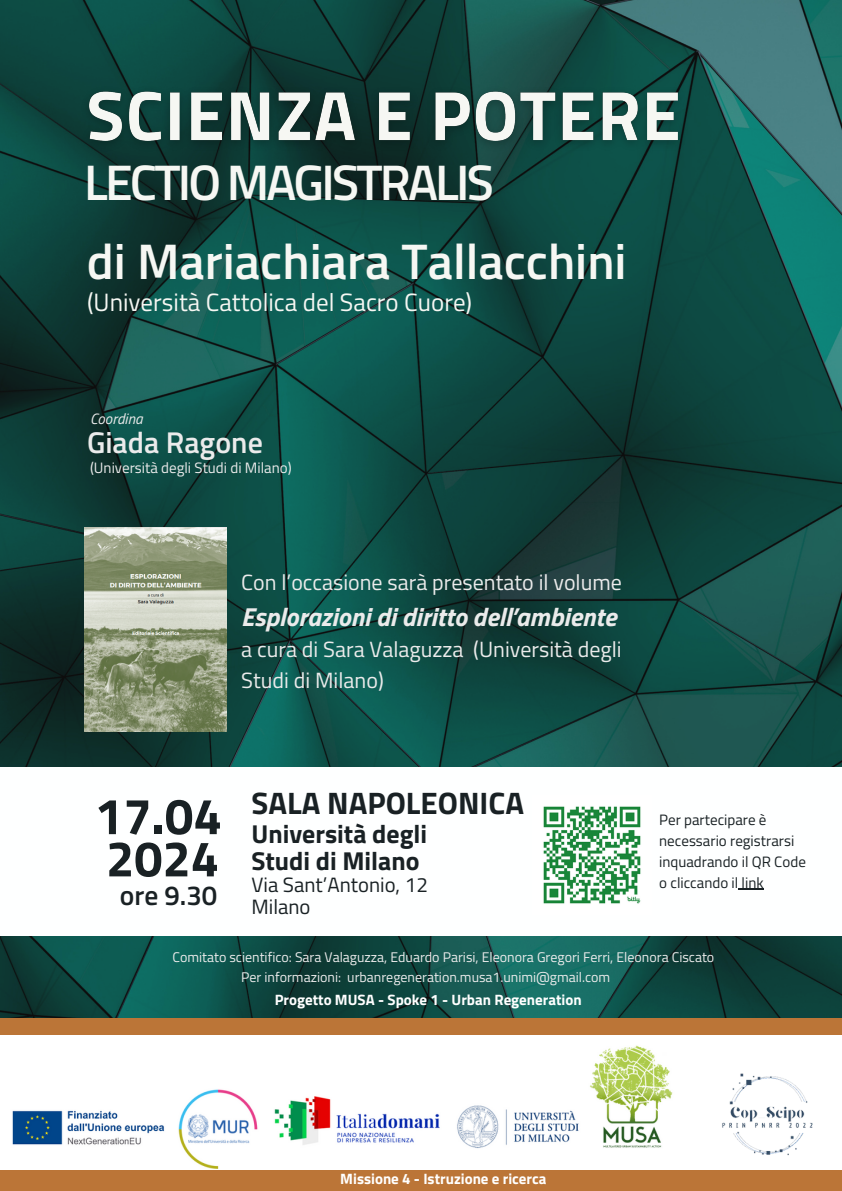
<style>
.page{position:relative;width:842px;height:1191px;background:#fff}
.page>*{position:absolute;margin:0;border:0;box-sizing:border-box;transform-origin:0 0}
.t1{font:700 51px "Titillium Web";color:#192124}
.t2{font:700 50.4px "Titillium Web";color:#192124}
.t3{font:600 50px "Titillium Web";color:#f6f7f3}
.t4{font:600 50px "Titillium Web";letter-spacing:-.055em;color:#f6f7f3}
.t5{font:700 31.1px "Titillium Web";color:#192124}
.t6{font:600 30px "Titillium Web";color:#ebebeb}
.t7{font:600 27.5px "Titillium Web";color:#192124}
.t8{font:italic 700 26px "Titillium Web";color:#ebebeb}
.t9{font:700 25.9px/27px "Titillium Web";color:#192124}
.t10{font:25px "Titillium Web";color:#f6f7f3}
.t11{font:22px/30.8px "Titillium Web";color:#ebebeb}
.t12{font:20.7px/21.8px "Titillium Web";color:#192124}
.t13{font:15px "Titillium Web";color:#192124}
.t14{font:700 15px "Titillium Web";color:#fff}
.t15{font:15px "Titillium Web";color:#ebebeb}
.t16{font:italic 15px "Titillium Web";color:#ebebeb}
.t17{font:14px "Titillium Web";color:#ebebeb}
</style>
<div class="page">
<img style="left:0;top:0;width:842px;height:1018px">
<img style="left:0;top:1034px;width:842px;height:135px">
<div style="left:0;top:766px;width:842px;height:169px;background:#feffff"></div>
<div style="left:0;top:1018px;width:842px;height:16px;background:#bb7537"></div>
<img style="left:84px;top:528px;width:143px;height:203px">
<img style="left:543px;top:806px;width:98px;height:98px">
<img style="left:76px;top:61px;width:615px;height:107px">
<hr style="left:738px;top:888px;width:26px;height:2px;background:#192124">
<div style="left:0;top:1169px;width:842px;height:21px;background:#bb7537"></div>
<h4 class="t4" style="left:84px;top:143px;width:411px">LECTIO MAGISTRALIS</h4>
<p class="t3" style="left:87px;top:222px;width:541px">di Mariachiara Tallacchini</p>
<h6 class="t10" style="left:87px;top:282px;width:387px">(Università Cattolica del Sacro Cuore)</h6>
<h3 class="t16" style="left:90px;top:407px;width:54px">Coordina</h3>
<p class="t6" style="left:87px;top:419px;width:177px">Giada Ragone</p>
<h3 class="t15" style="left:90px;top:456px;width:203px">(Università degli Studi di Milano)</h3>
<p class="t11" style="left:241px;top:567px;width:382px">Con l’occasione sarà presentato il volume</p>
<p class="t8" style="left:241px;top:596px;width:377px">Esplorazioni di diritto dell’ambiente</p>
<p class="t11" style="left:241px;top:633px;width:382px">a cura di Sara Valaguzza (Università degli<br>Studi di Milano)</p>
<p class="t1" style="left:95px;top:776px;width:129px">17.04</p>
<p class="t2" style="left:106px;top:819px;width:114px">2024</p>
<p class="t7" style="left:120px;top:873px;width:99px">ore 9.30</p>
<p class="t5" style="left:251px;top:779px;width:274px">SALA NAPOLEONICA</p>
<p class="t9" style="left:251px;top:819px;width:177px">Università degli<br>Studi di Milano</p>
<p class="t12" style="left:251px;top:873px;width:178px">Via Sant’Antonio, 12<br>Milano</p>
<p class="t13" style="left:659px;top:807px;width:109px">Per partecipare è</p>
<h6 class="t13" style="left:659px;top:828px;width:137px">necessario registrarsi</h6>
<p class="t13" style="left:659px;top:849px;width:148px">inquadrando il QR Code</p>
<p class="t13" style="left:659px;top:870px;width:106px">o cliccando il link</p>
<h4 class="t17" style="left:172px;top:946px;width:543px">Comitato scientifico: Sara Valaguzza, Eduardo Parisi, Eleonora Gregori Ferri, Eleonora Ciscato</h4>
<p class="t17" style="left:241px;top:965px;width:371px">Per informazioni: urbanregeneration.musa1.unimi@gmail.com</p>
<p class="t14" style="left:275px;top:987px;width:308px">Progetto MUSA - Spoke 1 - Urban Regeneration</p>
<p class="t14" style="left:340px;top:1167px;width:208px">Missione 4 - Istruzione e ricerca</p>
</div>
